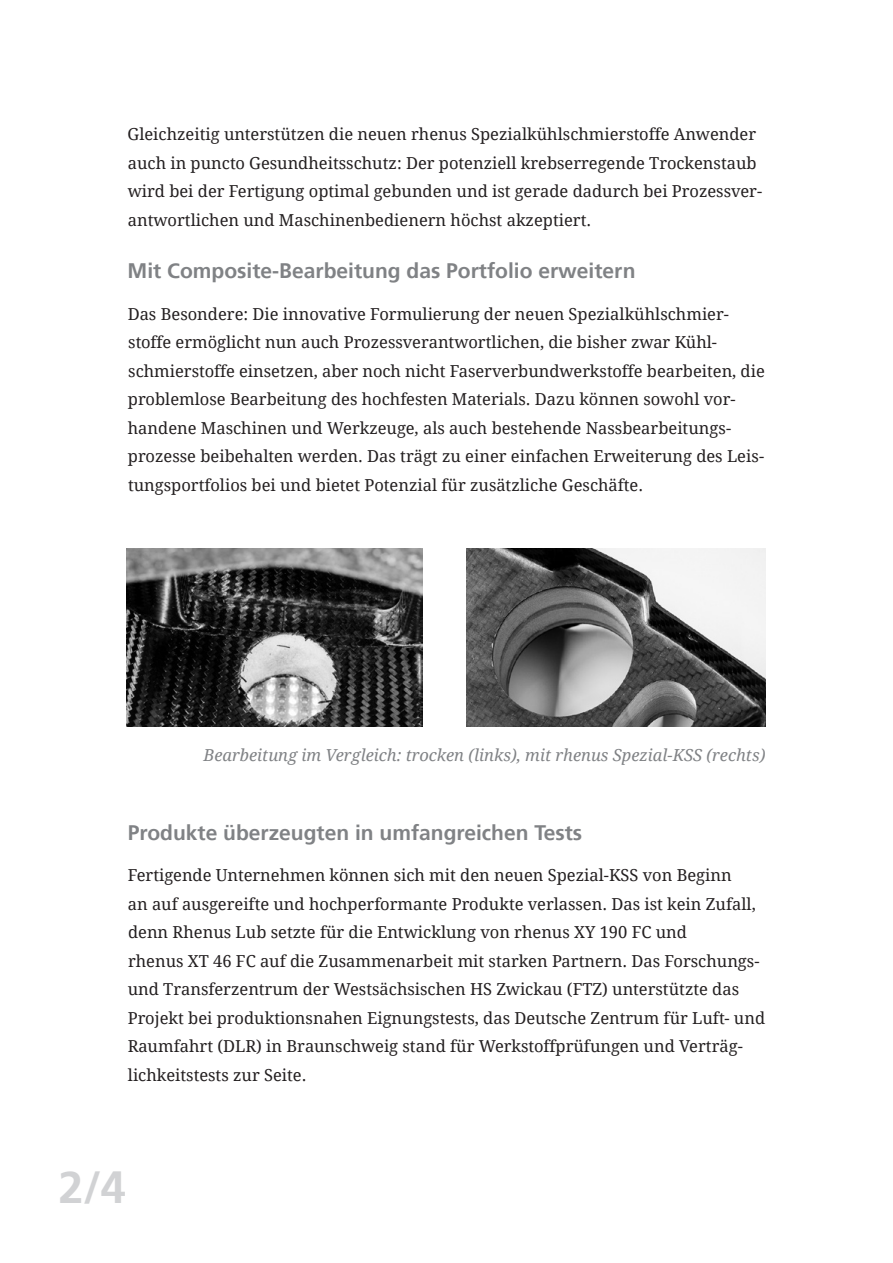
<style>
.page{position:relative;width:893px;height:1263px;background:#fff}
.page>*{position:absolute;margin:0;border:0;box-sizing:border-box;transform-origin:0 0}
.Fließtext{font:700 45px "Frutiger 65";color:#d1d2d4}
.Unterüberschrift{font:700 21px "Frutiger 65";color:#808285}
.Fließtext-2{font:16.5px/28.5px "Droid Serif";color:#231f20}
.Bildunterschrift{font:italic 16.5px "Droid Serif";color:#808285}
</style>
<div class="page">
<img style="left:126px;top:549px;width:296px;height:177px">
<img style="left:467px;top:549px;width:298px;height:177px">
<p class="Fließtext-2" style="left:128px;top:120px;width:636px">Gleichzeitig unterstützen die neuen rhenus Spezialkühlschmierstoffe Anwender auch in puncto Gesundheitsschutz: Der potenziell krebserregende Trockenstaub wird bei der Fertigung optimal gebunden und ist gerade dadurch bei Prozessver&shy;antwortlichen und Maschinenbedienern höchst akzeptiert.</p>
<p class="Unterüberschrift" style="left:128px;top:259px;width:509px">Mit Composite-Bearbeitung das Portfolio erweitern</p>
<p class="Fließtext-2" style="left:128px;top:300px;width:639px">Das Besondere: Die innovative Formulierung der neuen Spezialkühlschmier&shy;stoffe ermöglicht nun auch Prozessverantwortlichen, die bisher zwar Kühl&shy;schmierstoffe einsetzen, aber noch nicht Faserverbundwerkstoffe bearbeiten, die problemlose Bearbeitung des hochfesten Materials. Dazu können sowohl vor&shy;handene Maschinen und Werkzeuge, als auch bestehende Nassbearbeitungs&shy;prozesse beibehalten werden. Das trägt zu einer einfachen Erweiterung des Leis&shy;tungsportfolios bei und bietet Potenzial für zusätzliche Geschäfte.</p>
<p class="Bildunterschrift" style="left:204px;top:744px;width:563px">Bearbeitung im Vergleich: trocken (links), mit rhenus Spezial-KSS (rechts)</p>
<p class="Unterüberschrift" style="left:128px;top:820px;width:456px">Produkte überzeugten in umfangreichen Tests</p>
<p class="Fließtext-2" style="left:128px;top:861px;width:639px">Fertigende Unternehmen können sich mit den neuen Spezial-KSS von Beginn<br>an auf ausgereifte und hochperformante Produkte verlassen. Das ist kein Zufall, denn Rhenus Lub setzte für die Entwicklung von rhenus XY 190 FC und<br>rhenus XT 46 FC auf die Zusammenarbeit mit starken Partnern. Das Forschungs&shy;und Transferzentrum der Westsächsischen HS Zwickau (FTZ) unterstützte das Projekt bei produktionsnahen Eignungstests, das Deutsche Zentrum für Luft- und Raumfahrt (DLR) in Braunschweig stand für Werkstoffprüfungen und Verträg&shy;lichkeitstests zur Seite.</p>
<p class="Fließtext" style="left:58px;top:1161px;width:69px">2/4</p>
</div>
